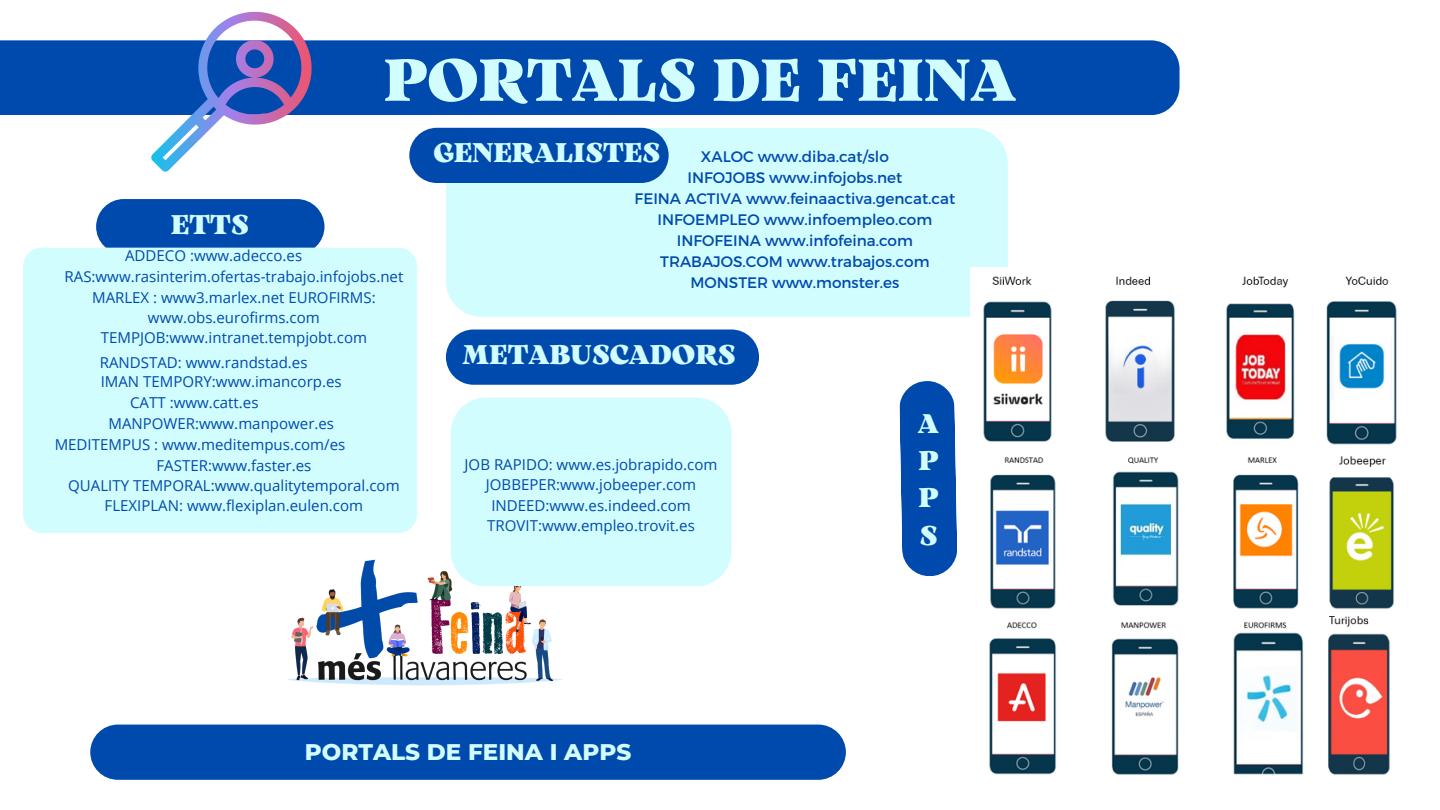
<style>
.page{position:relative;width:1440px;height:810px;background:#fff}
.page>*{position:absolute;margin:0;border:0;box-sizing:border-box;transform-origin:0 0}
.t1{font:800 58.7px "Arsenica Antiqua";color:#d1fdff}
.t2{font:800 26.9px/37.4px "Arsenica Antiqua";color:#d1fdff;text-align:justify}
.t3{font:800 23.1px "Montserrat";color:#d1fdff}
.t4{font:15.2px "Montserrat";color:#004aad}
.t5{font:15px/20.2px "Open Sans";color:#004aad;text-align:center}
</style>
<div class="page">
<div style="left:0;top:40px;width:1179px;height:75px;background:#004aad"></div>
<div style="left:96px;top:199px;width:228px;height:55px;background:#004aad;border-radius:28px"></div>
<div style="left:446px;top:128px;width:562px;height:189px;background:#d1fdff;border-radius:36px"></div>
<div style="left:409px;top:128px;width:260px;height:55px;background:#004aad;border-radius:28px"></div>
<svg style="left:151px;top:12px;width:161px;height:160px"></svg>
<svg style="left:899px;top:381px;width:58px;height:195px"></svg>
<img style="left:287px;top:554px;width:275px;height:132px">
<div style="left:23px;top:248px;width:394px;height:285px;background:#d1fdff;border-radius:19px"></div>
<div style="left:90px;top:725px;width:756px;height:55px;background:#004aad;border-radius:28px"></div>
<div style="left:446px;top:330px;width:313px;height:55px;background:#004aad;border-radius:28px"></div>
<div style="left:451px;top:398px;width:281px;height:188px;background:#d1fdff;border-radius:36px"></div>
<img style="left:970px;top:268px;width:427px;height:177px">
<img style="left:989px;top:456px;width:405px;height:319px">
<p class="t1" style="left:384px;top:58px;width:634px">PORTALS DE FEINA</p>
<h2 class="t2" style="left:433px;top:137px;width:228px">GENERALISTES</h2>
<h2 class="t4" style="left:701px;top:147px;width:189px">XALOC www.diba.cat/slo</h2>
<p class="t4" style="left:687px;top:168px;width:216px">INFOJOBS www.infojobs.net</p>
<p class="t4" style="left:635px;top:189px;width:322px">FEINA ACTIVA www.feinaactiva.gencat.cat</p>
<p class="t4" style="left:657px;top:210px;width:276px">INFOEMPLEO www.infoempleo.com</p>
<p class="t4" style="left:677px;top:231px;width:238px">INFOFEINA www.infofeina.com</p>
<p class="t4" style="left:660px;top:252px;width:271px">TRABAJOS.COM www.trabajos.com</p>
<p class="t4" style="left:691px;top:273px;width:210px">MONSTER www.monster.es</p>
<h1 class="t2" style="left:171px;top:208px;width:79px">ETTS</h1>
<p class="t5" style="left:125px;top:246px;width:179px">ADDECO :www.adecco.es</p>
<p class="t5" style="left:65px;top:267px;width:340px">RAS:www.rasinterim.ofertas-trabajo.infojobs.net MARLEX : www3.marlex.net EUROFIRMS: www.obs.eurofirms.com TEMPJOB:www.intranet.tempjobt.com</p>
<p class="t5" style="left:100px;top:352px;width:209px">RANDSTAD: www.randstad.es</p>
<h2 class="t5" style="left:101px;top:371px;width:242px">IMAN TEMPORY:www.imancorp.es</h2>
<p class="t5" style="left:130px;top:392px;width:130px">CATT :www.catt.es</p>
<p class="t5" style="left:108px;top:413px;width:227px">MANPOWER:www.manpower.es</p>
<p class="t5" style="left:55px;top:434px;width:292px">MEDITEMPUS : www.meditempus.com/es</p>
<p class="t5" style="left:68px;top:455px;width:333px">FASTER:www.faster.es<br>QUALITY TEMPORAL:www.qualitytemporal.com<br>FLEXIPLAN: www.flexiplan.eulen.com</p>
<p class="t2" style="left:462px;top:338px;width:275px">METABUSCADORS</p>
<p class="t2" style="left:918px;top:407px;width:22px">A P P S</p>
<p class="t5" style="left:465px;top:454px;width:254px">JOB RAPIDO: www.es.jobrapido.com</p>
<p class="t5" style="left:486px;top:475px;width:212px">JOBBEPER:www.jobeeper.com</p>
<p class="t5" style="left:491px;top:495px;width:201px">INDEED:www.es.indeed.com</p>
<p class="t5" style="left:487px;top:515px;width:209px">TROVIT:www.empleo.trovit.es</p>
<p class="t3" style="left:305px;top:737px;width:328px">PORTALS DE FEINA I APPS</p>
</div>
